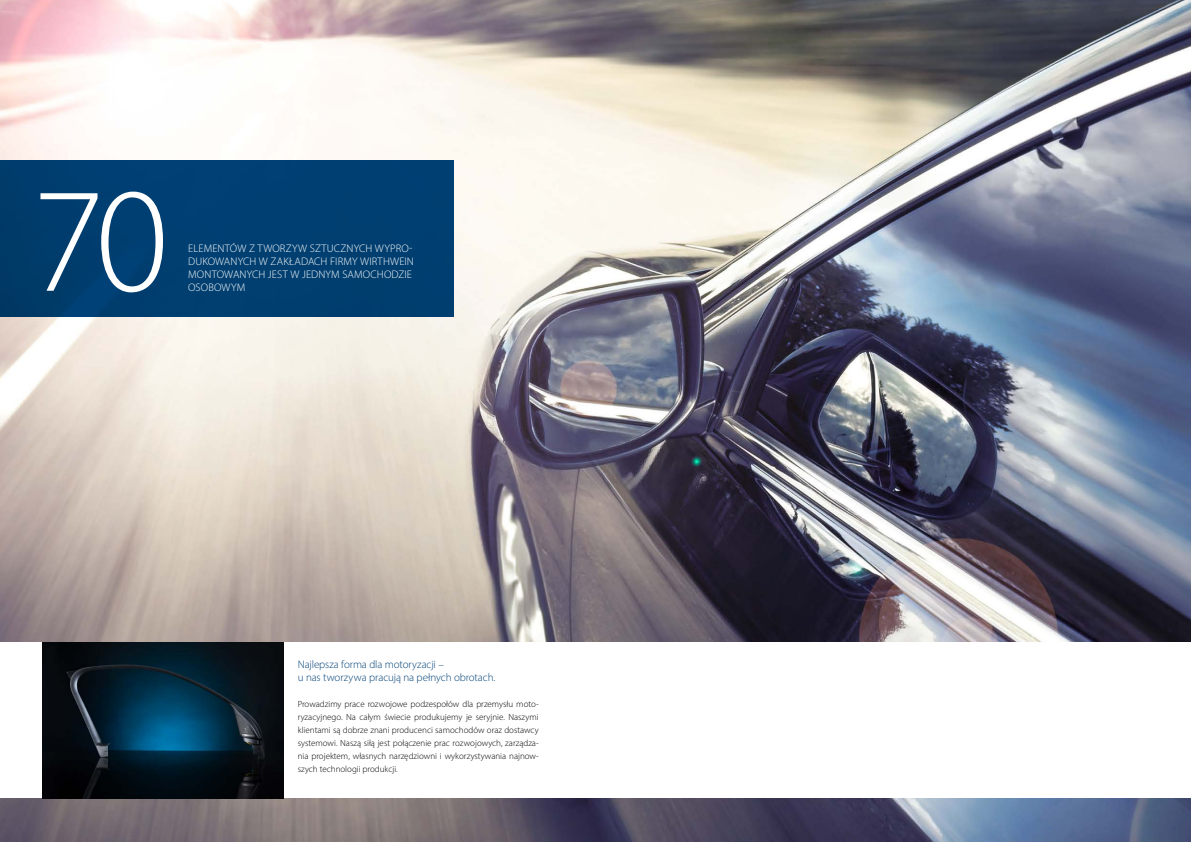
<style>
.page{position:relative;width:1191px;height:842px;background:#fff}
.page>*{position:absolute;margin:0;border:0;box-sizing:border-box;transform-origin:0 0}
.t1{font:300 150px "Myriad Pro";color:#fff}
.t2{font:300 11px/13px "Myriad Pro";letter-spacing:.01em;color:#fff}
.t3{font:300 11px/13px "Myriad Pro";letter-spacing:-.005em;color:#004177}
.t4{font:300 9px/13px "Myriad Pro";color:#000;text-align:justify}
</style>
<div class="page">
<img style="left:0;top:0;width:1191px;height:842px">
<div style="left:0;top:161px;width:454px;height:156px;background:#004177"></div>
<div style="left:0;top:642px;width:1191px;height:156px;background:#fff"></div>
<img style="left:43px;top:642px;width:240px;height:156px">
<h1 class="t1" style="left:31px;top:150px;width:139px">70</h1>
<p class="t2" style="left:188px;top:241px;width:227px">ELEMENTÓW Z TWORZYW SZTUCZNYCH WYPRO-<br>DUKOWANYCH W ZAKŁADACH FIRMY WIRTHWEIN<br>MONTOWANYCH JEST W JEDNYM SAMOCHODZIE</p>
<p class="t2" style="left:188px;top:280px;width:59px">OSOBOWYM</p>
<p class="t3" style="left:298px;top:657px;width:199px">Najlepsza forma dla motoryzacji –<br>u nas tworzywa pracują na pełnych obrotach.</p>
<p class="t4" style="left:298px;top:697px;width:242px">Prowadzimy prace rozwojowe podzespołów dla przemysłu moto&shy;ryzacyjnego. Na całym świecie produkujemy je seryjnie. Naszymi klientami są dobrze znani producenci samochodów oraz dostawcy systemowi. Naszą siłą jest połączenie prac rozwojowych, zarządza&shy;nia projektem, własnych narzędziowni i wykorzystywania najnow&shy;szych technologii produkcji.</p>
</div>
